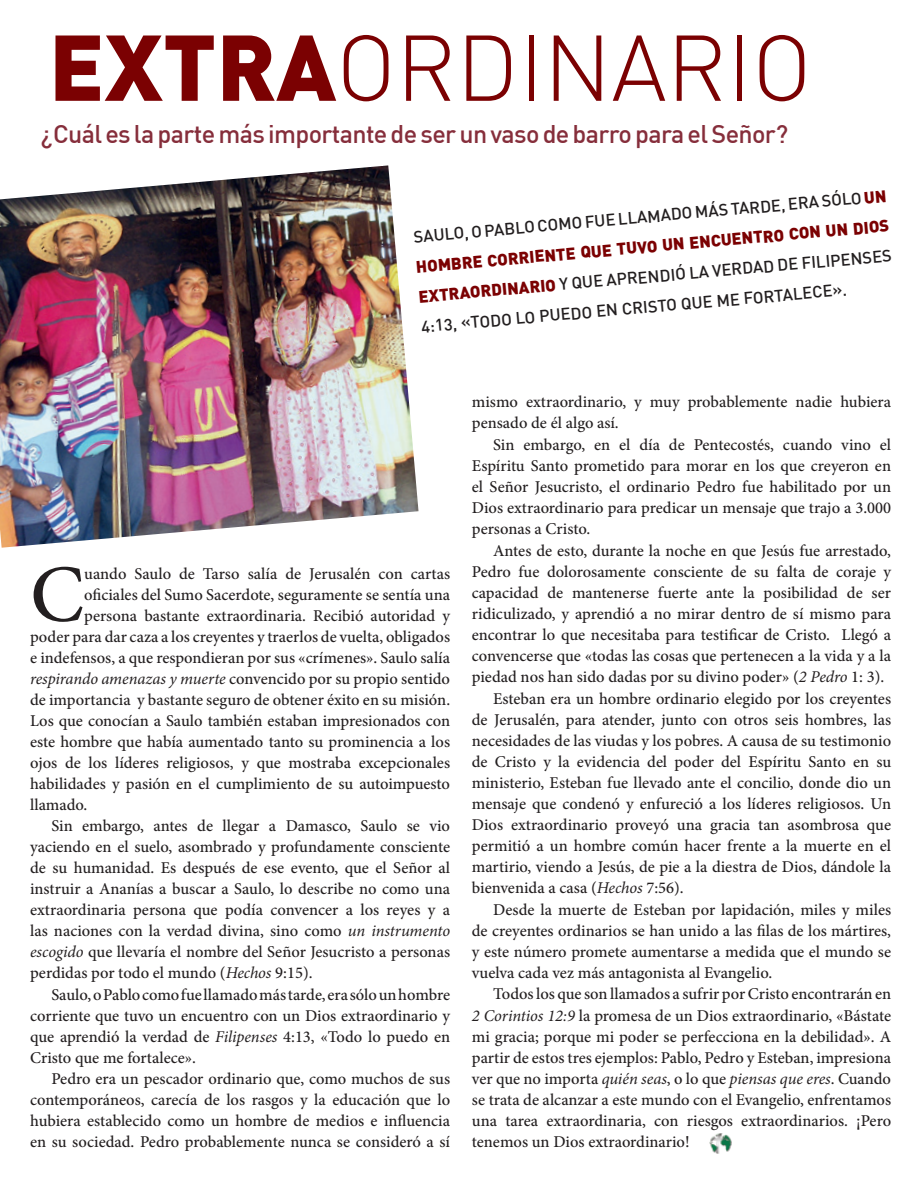
<style>
.page{position:relative;width:918px;height:1188px;background:#fff}
.page>*{position:absolute;margin:0;border:0;box-sizing:border-box;transform-origin:0 0}
.t1{font:300 91.8px "DIN Pro";color:#7b0102}
.t2{font:500 81.15px "Minion Pro";color:#231f20}
.t3{font:500 25.05px "DIN Pro";letter-spacing:-.025em;color:#862e3b}
.t4{font:500 16.5px/21px "Minion Pro";color:#231f20}
.t5{font:500 16.5px/30px "DIN Pro";color:#231f20;text-align:justify}
.s1{font-weight:900}
.s2{font-weight:900;color:#7b0102}
.s3{font-weight:400;font-style:italic}
</style>
<div class="page">
<img style="left:0;top:165px;width:419px;height:383px">
<img style="left:709px;top:1133px;width:23px;height:21px">
<h1 class="t1" style="left:49px;top:11px;width:764px"><span class="s1">EXTRA</span>ORDINARIO</h1>
<h3 class="t3" style="left:41px;top:118px;width:749px">¿Cuál es la parte más importante de ser un vaso de barro para el Señor?</h3>
<p class="t5" style="left:412px;top:222px;width:476px;rotate:-5deg">SAULO, O PABLO COMO FUE LLAMADO MÁS TARDE, ERA SÓLO <span class="s2">UN HOMBRE CORRIENTE QUE TUVO UN ENCUENTRO CON UN DIOS EXTRAORDINARIO</span> Y QUE APRENDIÓ LA VERDAD DE FILIPENSES 4:13, «TODO LO PUEDO EN CRISTO QUE ME FORTALECE».</p>
<h2 class="t2" style="left:30px;top:540px;width:56px">C</h2>
<p class="t4" style="left:84px;top:563px;width:367px">uando Saulo de Tarso salía de Jerusalén con cartas</p>
<p class="t4" style="left:84px;top:584px;width:367px">oficiales del Sumo Sacerdote, seguramente se sentía una</p>
<p class="t4" style="left:84px;top:605px;width:367px">persona bastante extraordinaria. Recibió autoridad y</p>
<p class="t4" style="left:30px;top:626px;width:422px">poder para dar caza a los creyentes y traerlos de vuelta, obligados</p>
<p class="t4" style="left:30px;top:647px;width:422px">e indefensos, a que respondieran por sus «crímenes». Saulo salía</p>
<p class="t4" style="left:30px;top:668px;width:422px"><span class="s3">respirando amenazas y muerte</span> convencido por su propio sentido</p>
<p class="t4" style="left:30px;top:689px;width:422px">de importancia y bastante seguro de obtener éxito en su misión.</p>
<p class="t4" style="left:30px;top:710px;width:421px">Los que conocían a Saulo también estaban impresionados con</p>
<p class="t4" style="left:30px;top:731px;width:422px">este hombre que había aumentado tanto su prominencia a los</p>
<p class="t4" style="left:30px;top:752px;width:421px">ojos de los líderes religiosos, y que mostraba excepcionales</p>
<p class="t4" style="left:30px;top:773px;width:422px">habilidades y pasión en el cumplimiento de su autoimpuesto</p>
<p class="t4" style="left:30px;top:794px;width:59px">llamado.</p>
<p class="t4" style="left:51px;top:815px;width:400px">Sin embargo, antes de llegar a Damasco, Saulo se vio</p>
<p class="t4" style="left:30px;top:836px;width:421px">yaciendo en el suelo, asombrado y profundamente consciente</p>
<p class="t4" style="left:30px;top:857px;width:422px">de su humanidad. Es después de ese evento, que el Señor al</p>
<p class="t4" style="left:30px;top:878px;width:421px">instruir a Ananías a buscar a Saulo, lo describe no como una</p>
<p class="t4" style="left:30px;top:899px;width:422px">extraordinaria persona que podía convencer a los reyes y a</p>
<p class="t4" style="left:30px;top:920px;width:422px">las naciones con la verdad divina, sino como <span class="s3">un instrumento</span></p>
<p class="t4" style="left:30px;top:941px;width:422px"><span class="s3">escogido</span> que llevaría el nombre del Señor Jesucristo a personas</p>
<p class="t4" style="left:30px;top:962px;width:284px">perdidas por todo el mundo (<span class="s3">Hechos</span> 9:15).</p>
<p class="t4" style="left:51px;top:984px;width:400px">Saulo, o Pablo como fue llamado más tarde, era sólo un hombre</p>
<p class="t4" style="left:30px;top:1005px;width:421px">corriente que tuvo un encuentro con un Dios extraordinario y</p>
<p class="t4" style="left:30px;top:1026px;width:421px">que aprendió la verdad de <span class="s3">Filipenses</span> 4:13, «Todo lo puedo en</p>
<p class="t4" style="left:30px;top:1047px;width:167px">Cristo que me fortalece».</p>
<p class="t4" style="left:51px;top:1068px;width:400px">Pedro era un pescador ordinario que, como muchos de sus</p>
<p class="t4" style="left:30px;top:1089px;width:421px">contemporáneos, carecía de los rasgos y la educación que lo</p>
<p class="t4" style="left:30px;top:1110px;width:421px">hubiera establecido como un hombre de medios e influencia</p>
<p class="t4" style="left:30px;top:1131px;width:422px">en su sociedad. Pedro probablemente nunca se consideró a sí</p>
<p class="t4" style="left:472px;top:392px;width:421px">mismo extraordinario, y muy probablemente nadie hubiera pensado de él algo así.</p>
<p class="t4" style="left:472px;top:434px;width:421px;text-align:justify;text-indent:21px">Sin embargo, en el día de Pentecostés, cuando vino el Espíritu Santo prometido para morar en los que creyeron en el Señor Jesucristo, el ordinario Pedro fue habilitado por un Dios extraordinario para predicar un mensaje que trajo a 3.000 personas a Cristo.</p>
<p class="t4" style="left:493px;top:540px;width:399px">Antes de esto, durante la noche en que Jesús fue arrestado,</p>
<p class="t4" style="left:472px;top:561px;width:421px">Pedro fue dolorosamente consciente de su falta de coraje y</p>
<p class="t4" style="left:472px;top:582px;width:421px">capacidad de mantenerse fuerte ante la posibilidad de ser</p>
<p class="t4" style="left:472px;top:603px;width:421px">ridiculizado, y aprendió a no mirar dentro de sí mismo para</p>
<p class="t4" style="left:472px;top:624px;width:421px">encontrar lo que necesitaba para testificar de Cristo. Llegó a</p>
<p class="t4" style="left:472px;top:645px;width:421px">convencerse que «todas las cosas que pertenecen a la vida y a la</p>
<p class="t4" style="left:472px;top:666px;width:414px">piedad nos han sido dadas por su divino poder» (<span class="s3">2 Pedro</span> 1: 3).</p>
<p class="t4" style="left:493px;top:688px;width:399px">Esteban era un hombre ordinario elegido por los creyentes</p>
<p class="t4" style="left:472px;top:709px;width:421px">de Jerusalén, para atender, junto con otros seis hombres, las</p>
<p class="t4" style="left:472px;top:730px;width:421px">necesidades de las viudas y los pobres. A causa de su testimonio</p>
<p class="t4" style="left:472px;top:751px;width:421px">de Cristo y la evidencia del poder del Espíritu Santo en su</p>
<p class="t4" style="left:472px;top:772px;width:421px">ministerio, Esteban fue llevado ante el concilio, donde dio un</p>
<p class="t4" style="left:472px;top:793px;width:421px">mensaje que condenó y enfureció a los líderes religiosos. Un</p>
<p class="t4" style="left:472px;top:814px;width:421px">Dios extraordinario proveyó una gracia tan asombrosa que</p>
<p class="t4" style="left:472px;top:835px;width:421px">permitió a un hombre común hacer frente a la muerte en el</p>
<p class="t4" style="left:472px;top:856px;width:421px">martirio, viendo a Jesús, de pie a la diestra de Dios, dándole la</p>
<p class="t4" style="left:472px;top:877px;width:213px">bienvenida a casa (<span class="s3">Hechos</span> 7:56).</p>
<p class="t4" style="left:493px;top:899px;width:400px">Desde la muerte de Esteban por lapidación, miles y miles</p>
<p class="t4" style="left:472px;top:920px;width:421px">de creyentes ordinarios se han unido a las filas de los mártires,</p>
<p class="t4" style="left:472px;top:941px;width:421px">y este número promete aumentarse a medida que el mundo se</p>
<p class="t4" style="left:472px;top:962px;width:302px">vuelva cada vez más antagonista al Evangelio.</p>
<p class="t4" style="left:493px;top:984px;width:400px">Todos los que son llamados a sufrir por Cristo encontrarán en</p>
<p class="t4" style="left:472px;top:1005px;width:421px"><span class="s3">2 Corintios 12:9</span> la promesa de un Dios extraordinario, «Bástate</p>
<p class="t4" style="left:472px;top:1026px;width:421px">mi gracia; porque mi poder se perfecciona en la debilidad». A</p>
<p class="t4" style="left:472px;top:1047px;width:421px">partir de estos tres ejemplos: Pablo, Pedro y Esteban, impresiona</p>
<p class="t4" style="left:472px;top:1068px;width:421px">ver que no importa <span class="s3">quién seas</span>, o lo que <span class="s3">piensas que eres</span>. Cuando</p>
<p class="t4" style="left:472px;top:1089px;width:421px">se trata de alcanzar a este mundo con el Evangelio, enfrentamos</p>
<p class="t4" style="left:472px;top:1110px;width:421px">una tarea extraordinaria, con riesgos extraordinarios. ¡Pero</p>
<p class="t4" style="left:472px;top:1131px;width:219px">tenemos un Dios extraordinario!</p>
</div>
